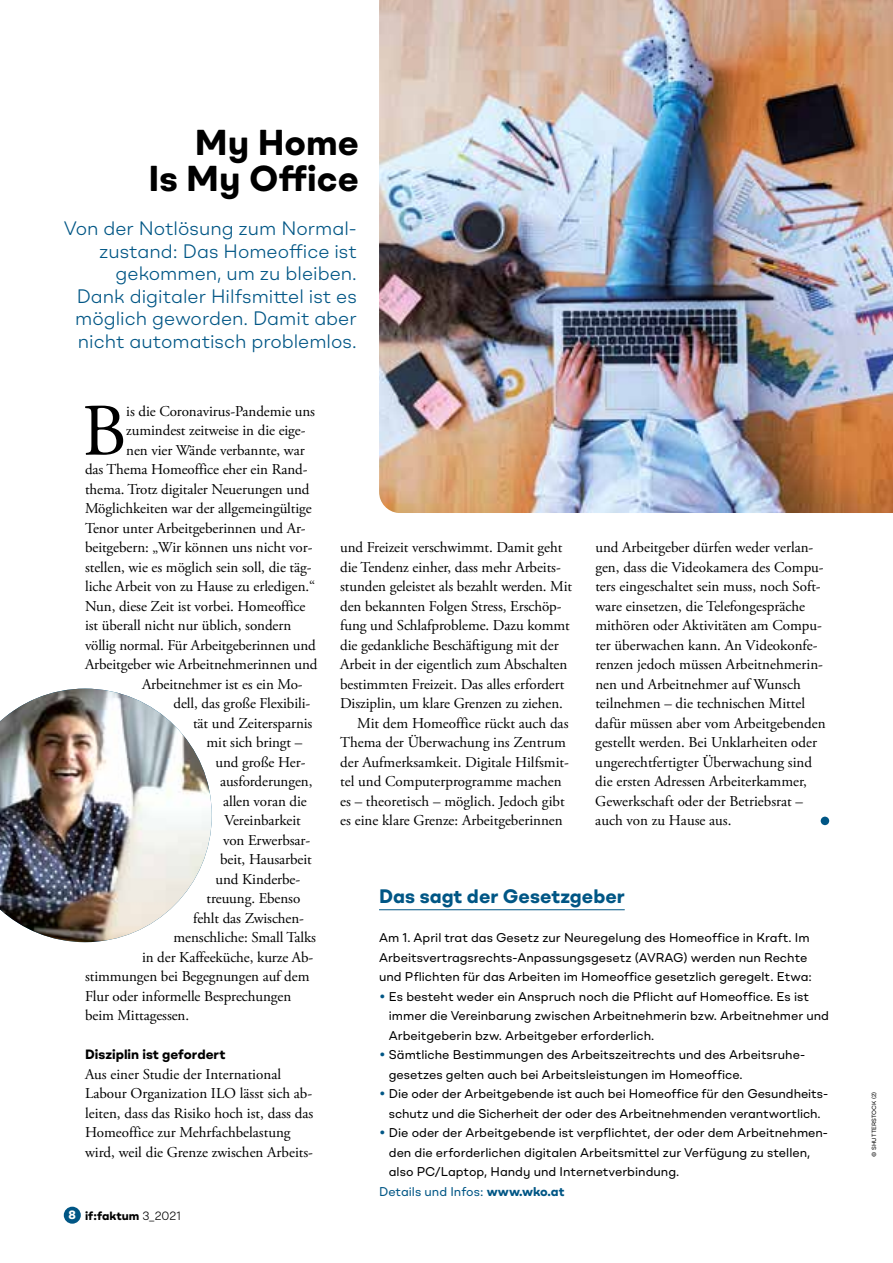
<style>
.page{position:relative;width:893px;height:1263px;background:#fff}
.page>*{position:absolute;margin:0;border:0;box-sizing:border-box;transform-origin:0 0}
.INITIALE{font:73.8px "Adobe Garamond Pro";color:#000}
.Head_Normal{font:700 36px "BR Omny";color:#000}
.Vorspann_Normal{font:300 19.5px/22.5px "BR Omny";color:#005685;text-align:right}
.Kasten_Head{font:700 19.5px "BR Omny";color:#005685}
.INITIALE-2{font:15px "Adobe Garamond Pro";letter-spacing:-.005em;color:#000}
.Lauftext{font:15px/19.5px "Adobe Garamond Pro";color:#000}
.Lauftext_ohne{font:15px/19.5px "Adobe Garamond Pro";letter-spacing:-.005em;color:#000}
.Zwiti{font:700 13.5px "BR Omny";color:#000}
.Kasten_LT_Mager{font:12.75px/19.5px "BR Omny";color:#000}
.Kasten_LT_Fett{font:12.75px "BR Omny";color:#005685}
.t1{font:700 12px "BR Omny";color:#000}
.Pagina{font:700 12px "BR Omny";color:#fff}
.Credit{font:6px "BR Omny";letter-spacing:.01em;color:#000}
.s1{font-weight:300}
.s2{color:#005685}
.s3{font-weight:700}
</style>
<div class="page">
<img style="left:379px;top:0;width:514px;height:513px">
<div style="left:64px;top:1207px;width:17px;height:17px;background:#005685;border-radius:50%"></div>
<hr style="left:379px;top:909px;width:246px;height:1px;background:#005685">
<div style="left:821px;top:817px;width:8px;height:8px;background:#005685;border-radius:50%"></div>
<img style="left:0;top:689px;width:212px;height:253px">
<p class="Head_Normal" style="left:195px;top:118px;width:165px">My Home</p>
<p class="Head_Normal" style="left:148px;top:154px;width:212px">Is My Office</p>
<p class="Vorspann_Normal" style="left:64px;top:217px;width:294px">Von der Notlösung zum Normal&shy;zustand: Das Homeoffice ist gekommen, um zu bleiben.<br>Dank digitaler Hilfsmittel ist es möglich geworden. Damit aber nicht automatisch problemlos.</p>
<p class="INITIALE" style="left:82px;top:387px;width:46px">B</p>
<p class="INITIALE-2" style="left:126px;top:402px;width:190px">is die Coronavirus-Pandemie uns</p>
<p class="INITIALE-2" style="left:126px;top:421px;width:181px">zumindest zeitweise in die eige-</p>
<p class="INITIALE-2" style="left:126px;top:441px;width:180px">nen vier Wände verbannte, war</p>
<p class="INITIALE-2" style="left:85px;top:460px;width:224px">das Thema Homeoffice eher ein Rand-</p>
<p class="INITIALE-2" style="left:85px;top:480px;width:226px">thema. Trotz digitaler Neuerungen und</p>
<p class="INITIALE-2" style="left:85px;top:499px;width:228px">Möglichkeiten war der allgemeingültige</p>
<p class="INITIALE-2" style="left:85px;top:519px;width:222px">Tenor unter Arbeitgeberinnen und Ar-</p>
<p class="INITIALE-2" style="left:85px;top:538px;width:229px">beitgebern: „Wir können uns nicht vor-</p>
<p class="INITIALE-2" style="left:85px;top:558px;width:228px">stellen, wie es möglich sein soll, die täg-</p>
<p class="INITIALE-2" style="left:85px;top:577px;width:232px">liche Arbeit von zu Hause zu erledigen.“</p>
<p class="INITIALE-2" style="left:85px;top:597px;width:222px">Nun, diese Zeit ist vorbei. Homeoffice</p>
<p class="INITIALE-2" style="left:85px;top:616px;width:208px">ist überall nicht nur üblich, sondern</p>
<p class="INITIALE-2" style="left:85px;top:636px;width:232px">völlig normal. Für Arbeitgeberinnen und</p>
<p class="INITIALE-2" style="left:85px;top:655px;width:234px">Arbeitgeber wie Arbeitnehmerinnen und</p>
<p class="INITIALE-2" style="left:142px;top:675px;width:162px">Arbeitnehmer ist es ein Mo-</p>
<p class="INITIALE-2" style="left:174px;top:694px;width:138px">dell, das große Flexibili-</p>
<p class="INITIALE-2" style="left:193px;top:714px;width:121px">tät und Zeitersparnis</p>
<p class="INITIALE-2" style="left:207px;top:733px;width:97px">mit sich bringt –</p>
<p class="INITIALE-2" style="left:216px;top:753px;width:91px">und große Her-</p>
<p class="INITIALE-2" style="left:220px;top:772px;width:94px">ausforderungen,</p>
<p class="INITIALE-2" style="left:223px;top:792px;width:85px">allen voran die</p>
<p class="INITIALE-2" style="left:225px;top:811px;width:78px">Vereinbarkeit</p>
<p class="INITIALE-2" style="left:223px;top:831px;width:89px">von Erwerbsar-</p>
<p class="INITIALE-2" style="left:220px;top:850px;width:93px">beit, Hausarbeit</p>
<p class="INITIALE-2" style="left:216px;top:870px;width:86px">und Kinderbe-</p>
<p class="INITIALE-2" style="left:207px;top:889px;width:95px">treuung. Ebenso</p>
<p class="INITIALE-2" style="left:193px;top:909px;width:113px">fehlt das Zwischen-</p>
<p class="INITIALE-2" style="left:174px;top:928px;width:144px">menschliche: Small Talks</p>
<p class="INITIALE-2" style="left:142px;top:948px;width:173px">in der Kaffeeküche, kurze Ab-</p>
<p class="INITIALE-2" style="left:85px;top:967px;width:226px">stimmungen bei Begegnungen auf dem</p>
<p class="INITIALE-2" style="left:85px;top:987px;width:208px">Flur oder informelle Besprechungen</p>
<p class="INITIALE-2" style="left:85px;top:1006px;width:106px">beim Mittagessen.</p>
<p class="Zwiti" style="left:85px;top:1045px;width:142px">Disziplin ist gefordert</p>
<p class="Lauftext_ohne" style="left:85px;top:1065px;width:230px">Aus einer Studie der International Labour Organization ILO lässt sich ab&shy;leiten, dass das Risiko hoch ist, dass das Homeoffice zur Mehrfachbelastung wird, weil die Grenze zwischen Arbeits-</p>
<p class="Pagina" style="left:69px;top:1207px;width:9px">8</p>
<p class="t1" style="left:85px;top:1207px;width:97px">if:faktum <span class="s1">3_2021</span></p>
<p class="Lauftext_ohne" style="left:340px;top:538px;width:233px">und Freizeit verschwimmt. Damit geht die Tendenz einher, dass mehr Arbeits&shy;stunden geleistet als bezahlt werden. Mit den bekannten Folgen Stress, Erschöp&shy;fung und Schlafprobleme. Dazu kommt die gedankliche Beschäftigung mit der Arbeit in der eigentlich zum Abschalten bestimmten Freizeit. Das alles erfordert Disziplin, um klare Grenzen zu ziehen.</p>
<p class="Lauftext" style="left:340px;top:714px;width:230px;text-indent:17px">Mit dem Homeoffice rückt auch das Thema der Überwachung ins Zentrum der Aufmerksamkeit. Digitale Hilfsmit&shy;tel und Computerprogramme machen es – theoretisch – möglich. Jedoch gibt es eine klare Grenze: Arbeitgeberinnen</p>
<p class="Lauftext" style="left:595px;top:538px;width:232px">und Arbeitgeber dürfen weder verlan&shy;gen, dass die Videokamera des Compu&shy;ters eingeschaltet sein muss, noch Soft&shy;ware einsetzen, die Telefongespräche mithören oder Aktivitäten am Compu&shy;ter überwachen kann. An Videokonfe&shy;renzen jedoch müssen Arbeitnehmerin&shy;nen und Arbeitnehmer auf Wunsch teilnehmen – die technischen Mittel dafür müssen aber vom Arbeitgebenden gestellt werden. Bei Unklarheiten oder ungerechtfertigter Überwachung sind die ersten Adressen Arbeiterkammer, Gewerkschaft oder der Betriebsrat – auch von zu Hause aus.</p>
<p class="Kasten_Head" style="left:379px;top:883px;width:247px">Das sagt der Gesetzgeber</p>
<p class="Kasten_LT_Mager" style="left:379px;top:928px;width:434px">Am 1. April trat das Gesetz zur Neuregelung des Homeoffice in Kraft. Im<br>Arbeitsvertragsrechts-Anpassungsgesetz (AVRAG) werden nun Rechte und Pflichten für das Arbeiten im Homeoffice gesetzlich geregelt. Etwa:</p>
<p class="Kasten_LT_Mager" style="left:389px;top:986px;width:442px;text-indent:-10px"><span class="s2">•</span> Es besteht weder ein Anspruch noch die Pflicht auf Homeoffice. Es ist immer die Vereinbarung zwischen Arbeitnehmerin bzw. Arbeitnehmer und<br>Arbeitgeberin bzw. Arbeitgeber erforderlich.</p>
<p class="Kasten_LT_Mager" style="left:389px;top:1045px;width:416px;text-indent:-10px"><span class="s2">•</span> Sämtliche Bestimmungen des Arbeitszeitrechts und des Arbeitsruhe&shy;gesetzes gelten auch bei Arbeitsleistungen im Homeoffice.</p>
<p class="Kasten_LT_Mager" style="left:379px;top:1084px;width:451px;text-align:center"><span class="s2">•</span> Die oder der Arbeitgebende ist auch bei Homeoffice für den Gesundheits&shy;schutz und die Sicherheit der oder des Arbeitnehmenden verantwortlich.</p>
<p class="Kasten_LT_Mager" style="left:389px;top:1123px;width:441px;text-indent:-10px"><span class="s2">•</span> Die oder der Arbeitgebende ist verpflichtet, der oder dem Arbeitnehmen&shy;den die erforderlichen digitalen Arbeitsmittel zur Verfügung zu stellen, also PC/Laptop, Handy und Internetverbindung.</p>
<p class="Kasten_LT_Fett" style="left:379px;top:1183px;width:187px">Details und Infos: <span class="s3">www.wko.at</span></p>
<p class="Credit" style="left:870px;top:1157px;width:66px;rotate:-90deg">© SHUTTERSTOCK (2)</p>
</div>
